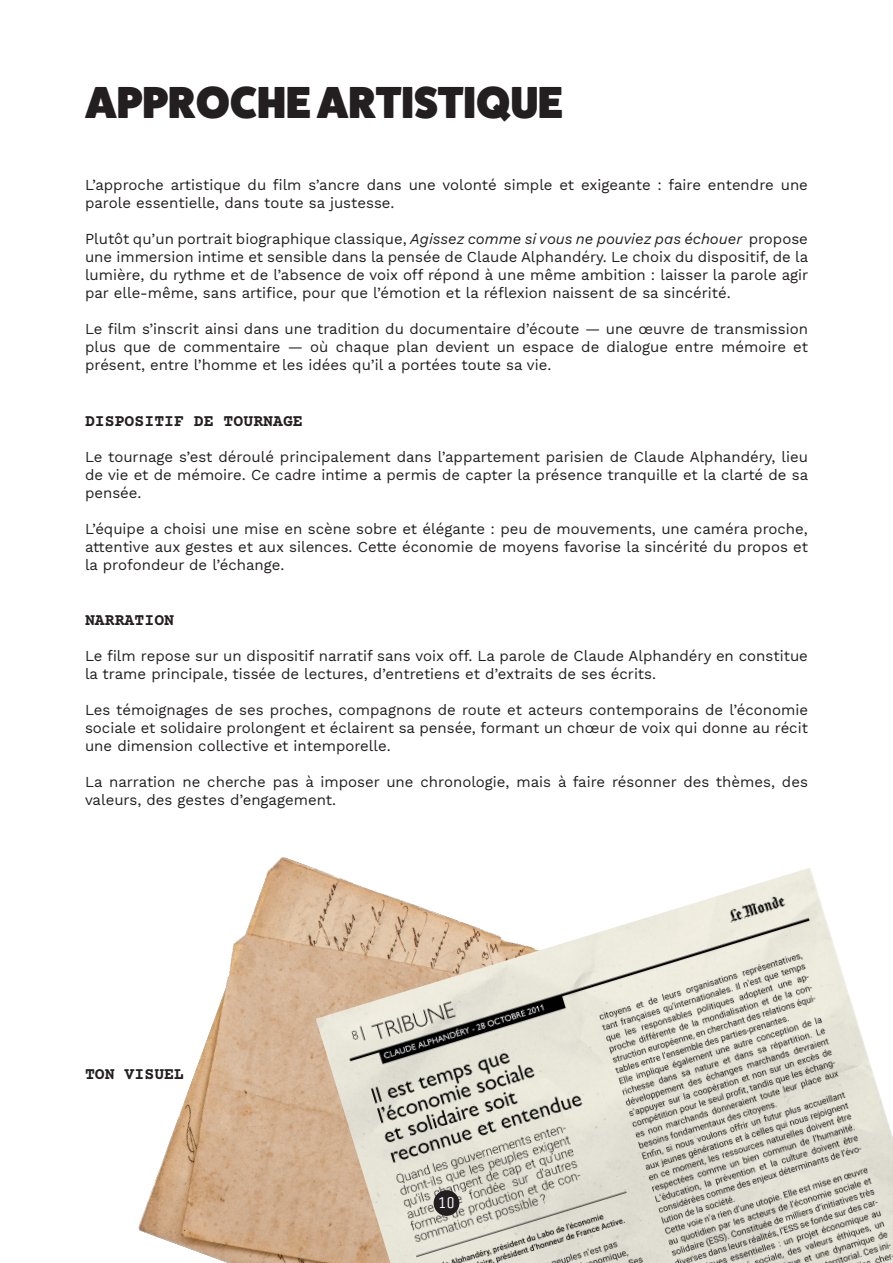
<style>
.page{position:relative;width:893px;height:1263px;background:#fff}
.page>*{position:absolute;margin:0;border:0;box-sizing:border-box;transform-origin:0 0}
.t1{font:800 45px "Fat Frank";color:#231f20}
.t2{font:700 16.5px "Courier Prime";color:#231f20}
.t3{font:16.5px "Unica One";color:#fff}
.t4{font:15px/18px "Work Sans";color:#231f20;text-align:justify}
.s1{font-style:italic}
</style>
<div class="page">
<img style="left:138px;top:857px;width:178px;height:406px">
<img style="left:316px;top:868px;width:577px;height:395px">
<div style="left:434px;top:1190px;width:25px;height:26px;background:#231f20;border-radius:50%"></div>
<p class="t1" style="left:85px;top:75px;width:479px">APPROCHE ARTISTIQUE</p>
<p class="t4" style="left:85px;top:175px;width:724px">L’approche artistique du film s’ancre dans une volonté simple et exigeante : faire entendre une parole essentielle, dans toute sa justesse.</p>
<p class="t4" style="left:85px;top:229px;width:725px">Plutôt qu’un portrait biographique classique, <span class="s1">Agissez comme si vous ne pouviez pas échouer</span> propose une immersion intime et sensible dans la pensée de Claude Alphandéry. Le choix du dispositif, de la lumière, du rythme et de l’absence de voix off répond à une même ambition : laisser la parole agir par elle-même, sans artifice, pour que l’émotion et la réflexion naissent de sa sincérité.</p>
<p class="t4" style="left:85px;top:319px;width:724px">Le film s’inscrit ainsi dans une tradition du documentaire d’écoute — une œuvre de transmission plus que de commentaire — où chaque plan devient un espace de dialogue entre mémoire et présent, entre l’homme et les idées qu’il a portées toute sa vie.</p>
<p class="t2" style="left:85px;top:411px;width:219px">DISPOSITIF DE TOURNAGE</p>
<p class="t4" style="left:85px;top:447px;width:725px">Le tournage s’est déroulé principalement dans l’appartement parisien de Claude Alphandéry, lieu de vie et de mémoire. Ce cadre intime a permis de capter la présence tranquille et la clarté de sa pensée.</p>
<p class="t4" style="left:85px;top:519px;width:724px">L’équipe a choisi une mise en scène sobre et élégante : peu de mouvements, une caméra proche, attentive aux gestes et aux silences. Cette économie de moyens favorise la sincérité du propos et la profondeur de l’échange.</p>
<p class="t2" style="left:85px;top:611px;width:91px">NARRATION</p>
<p class="t4" style="left:85px;top:647px;width:724px">Le film repose sur un dispositif narratif sans voix off. La parole de Claude Alphandéry en constitue la trame principale, tissée de lectures, d’entretiens et d’extraits de ses écrits.</p>
<p class="t4" style="left:85px;top:701px;width:724px">Les témoignages de ses proches, compagnons de route et acteurs contemporains de l’économie sociale et solidaire prolongent et éclairent sa pensée, formant un chœur de voix qui donne au récit une dimension collective et intemporelle.</p>
<p class="t4" style="left:85px;top:773px;width:724px">La narration ne cherche pas à imposer une chronologie, mais à faire résonner des thèmes, des valeurs, des gestes d’engagement.</p>
<p class="t2" style="left:85px;top:1064px;width:100px">TON VISUEL</p>
<p class="t3" style="left:438px;top:1193px;width:18px">10</p>
</div>
